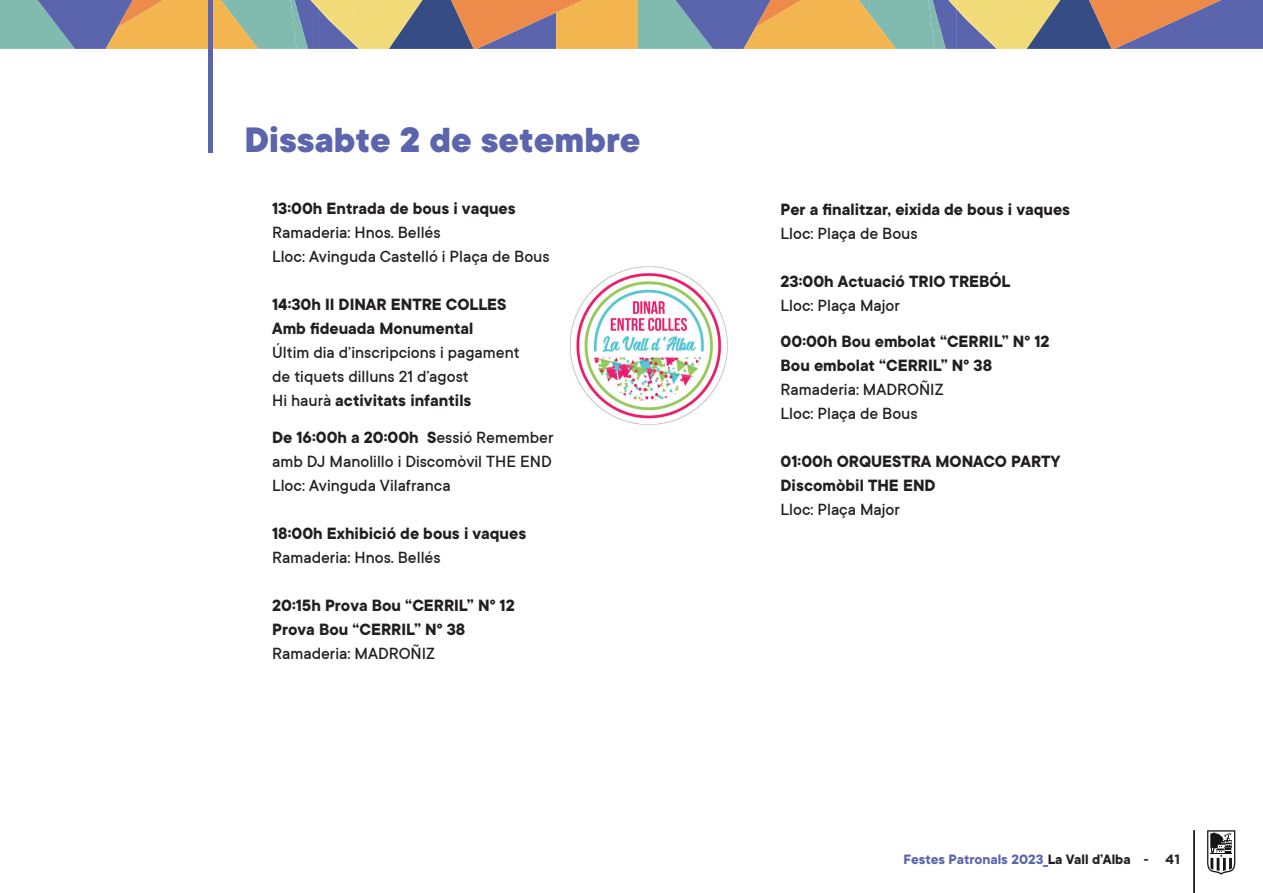
<style>
.page{position:relative;width:1263px;height:893px;background:#fff}
.page>*{position:absolute;margin:0;border:0;box-sizing:border-box;transform-origin:0 0}
.t1{font:800 39px "TT Commons";color:#5b65ae}
.t2{font:700 18px "TT Commons";color:#231f20}
.t3{font:500 18px "TT Commons";color:#231f20}
.t4{font:700 15px "TT Commons";color:#5b65ae}
.s1{font-weight:500}
.s2{color:#231f20}
.s3{font-family:"Gotham";font-weight:500;font-size:13.5px;color:#231f20}
.s4{font-family:"Gotham";font-size:13.5px;color:#231f20}
</style>
<div class="page">
<hr style="left:1194px;top:830px;width:1px;height:63px;background:#231f20">
<hr style="left:1193px;top:830px;width:1px;height:63px;background:#231f20">
<svg style="left:1207px;top:830px;width:28px;height:45px"></svg>
<svg style="left:0;top:0;width:1263px;height:49px"></svg>
<div style="left:208px;top:0;width:5px;height:152px;background:#5b65ae"></div>
<img style="left:569px;top:266px;width:159px;height:159px">
<p class="t1" style="left:244px;top:118px;width:398px">Dissabte 2 de setembre</p>
<p class="t2" style="left:272px;top:198px;width:245px">13:00h Entrada de bous i vaques</p>
<p class="t3" style="left:272px;top:222px;width:170px">Ramaderia: Hnos. Bellés</p>
<p class="t3" style="left:272px;top:246px;width:279px">Lloc: Avinguda Castelló i Plaça de Bous</p>
<p class="t2" style="left:272px;top:294px;width:236px">14:30h II DINAR ENTRE COLLES</p>
<p class="t2" style="left:272px;top:318px;width:203px">Amb fideuada Monumental</p>
<p class="t3" style="left:272px;top:342px;width:249px">Últim dia d’inscripcions i pagament</p>
<p class="t3" style="left:272px;top:366px;width:198px">de tiquets dilluns 21 d’agost</p>
<p class="t2" style="left:272px;top:390px;width:201px"><span class="s1">Hi haurà</span> activitats infantils</p>
<p class="t2" style="left:272px;top:428px;width:283px">De 16:00h a 20:00h S<span class="s1">essió Remember</span></p>
<p class="t3" style="left:272px;top:452px;width:281px">amb DJ Manolillo i Discomòvil THE END</p>
<p class="t3" style="left:272px;top:476px;width:180px">Lloc: Avinguda Vilafranca</p>
<p class="t2" style="left:272px;top:524px;width:256px">18:00h Exhibició de bous i vaques</p>
<p class="t3" style="left:272px;top:548px;width:170px">Ramaderia: Hnos. Bellés</p>
<p class="t2" style="left:272px;top:596px;width:244px">20:15h Prova Bou “CERRIL” Nº 12</p>
<p class="t2" style="left:272px;top:620px;width:195px">Prova Bou “CERRIL” Nº 38</p>
<p class="t3" style="left:272px;top:644px;width:164px">Ramaderia: MADROÑIZ</p>
<p class="t2" style="left:781px;top:199px;width:291px">Per a finalitzar, eixida de bous i vaques</p>
<p class="t3" style="left:781px;top:223px;width:139px">Lloc: Plaça de Bous</p>
<p class="t2" style="left:781px;top:271px;width:231px">23:00h Actuació TRIO TREBÓL</p>
<p class="t3" style="left:781px;top:295px;width:121px">Lloc: Plaça Major</p>
<p class="t2" style="left:781px;top:331px;width:270px">00:00h Bou embolat “CERRIL” Nº 12</p>
<p class="t2" style="left:781px;top:355px;width:213px">Bou embolat “CERRIL” Nº 38</p>
<p class="t3" style="left:781px;top:379px;width:164px">Ramaderia: MADROÑIZ</p>
<p class="t3" style="left:781px;top:403px;width:139px">Lloc: Plaça de Bous</p>
<p class="t2" style="left:781px;top:451px;width:281px">01:00h ORQUESTRA MONACO PARTY</p>
<p class="t2" style="left:781px;top:475px;width:157px">Discomòbil THE END</p>
<p class="t3" style="left:781px;top:499px;width:121px">Lloc: Plaça Major</p>
<p class="t4" style="left:904px;top:851px;width:278px">Festes Patronals 2023_<span class="s2">La Vall d’Alba</span> <span class="s3">-</span> <span class="s4">41</span></p>
</div>
